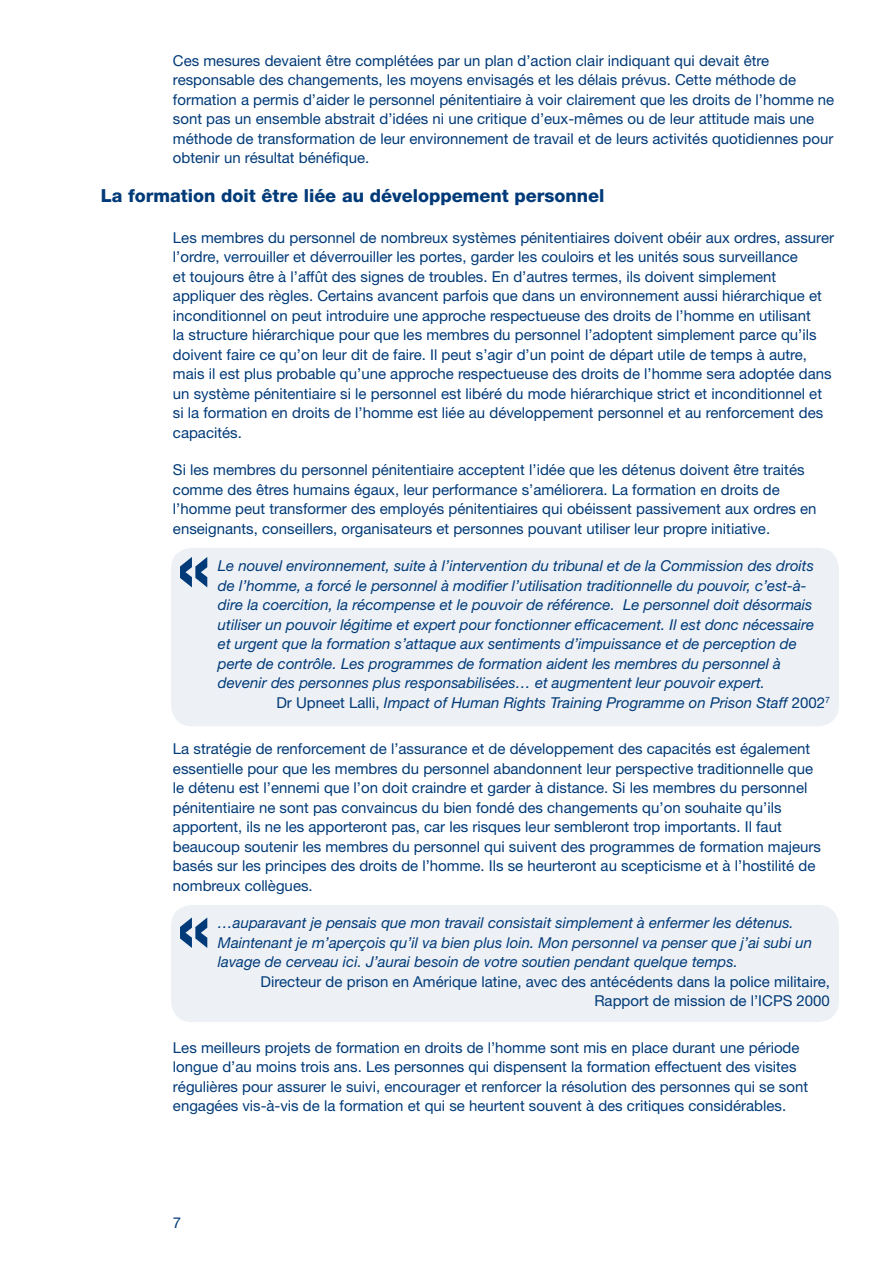
<style>
.page{position:relative;width:893px;height:1263px;background:#fff}
.page>*{position:absolute;margin:0;border:0;box-sizing:border-box;transform-origin:0 0}
.t1{font:800 18px "Helvetica Neue";color:#003a78}
.t2{font:15px/19.5px "Helvetica Neue";color:#003a78}
.t3{font:italic 15px/19.5px "Helvetica Neue";color:#003a78}
.s1{font-style:normal}
</style>
<div class="page">
<div style="left:171px;top:548px;width:668px;height:178px;background:#edf1f6;border-radius:21px"></div>
<div style="left:171px;top:905px;width:668px;height:117px;background:#edf1f6;border-radius:21px"></div>
<svg style="left:180px;top:557px;width:27px;height:30px"></svg>
<svg style="left:180px;top:917px;width:27px;height:31px"></svg>
<p class="t2" style="left:173px;top:51px;width:663px">Ces mesures devaient être complétées par un plan d’action clair indiquant qui devait être responsable des changements, les moyens envisagés et les délais prévus. Cette méthode de formation a permis d’aider le personnel pénitentiaire à voir clairement que les droits de l’homme ne sont pas un ensemble abstrait d’idées ni une critique d’eux-mêmes ou de leur attitude mais une méthode de transformation de leur environnement de travail et de leurs activités quotidiennes pour obtenir un résultat bénéfique.</p>
<p class="t1" style="left:101px;top:185px;width:505px">La formation doit être liée au développement personnel</p>
<p class="t2" style="left:173px;top:228px;width:663px">Les membres du personnel de nombreux systèmes pénitentiaires doivent obéir aux ordres, assurer l’ordre, verrouiller et déverrouiller les portes, garder les couloirs et les unités sous surveillance<br>et toujours être à l’affût des signes de troubles. En d’autres termes, ils doivent simplement appliquer des règles. Certains avancent parfois que dans un environnement aussi hiérarchique et inconditionnel on peut introduire une approche respectueuse des droits de l’homme en utilisant<br>la structure hiérarchique pour que les membres du personnel l’adoptent simplement parce qu’ils doivent faire ce qu’on leur dit de faire. Il peut s’agir d’un point de départ utile de temps à autre, mais il est plus probable qu’une approche respectueuse des droits de l’homme sera adoptée dans un système pénitentiaire si le personnel est libéré du mode hiérarchique strict et inconditionnel et si la formation en droits de l’homme est liée au développement personnel et au renforcement des capacités.</p>
<p class="t2" style="left:173px;top:460px;width:645px">Si les membres du personnel pénitentiaire acceptent l’idée que les détenus doivent être traités comme des êtres humains égaux, leur performance s’améliorera. La formation en droits de l’homme peut transformer des employés pénitentiaires qui obéissent passivement aux ordres en enseignants, conseillers, organisateurs et personnes pouvant utiliser leur propre initiative.</p>
<p class="t3" style="left:218px;top:556px;width:598px">Le nouvel environnement, suite à l’intervention du tribunal et de la Commission des droits de l’homme, a forcé le personnel à modifier l’utilisation traditionnelle du pouvoir, c’est-à&shy;dire la coercition, la récompense et le pouvoir de référence. Le personnel doit désormais utiliser un pouvoir légitime et expert pour fonctionner efficacement. Il est donc nécessaire et urgent que la formation s’attaque aux sentiments d’impuissance et de perception de perte de contrôle. Les programmes de formation aident les membres du personnel à devenir des personnes plus responsabilisées… et augmentent leur pouvoir expert.</p>
<p class="t3" style="left:276px;top:692px;width:554px"><span class="s1">Dr Upneet Lalli,</span> Impact of Human Rights Training Programme on Prison Staff <span class="s1">2 002</span><sup>7</sup></p>
<p class="t2" style="left:173px;top:739px;width:649px">La stratégie de renforcement de l’assurance et de développement des capacités est également essentielle pour que les membres du personnel abandonnent leur perspective traditionnelle que le détenu est l’ennemi que l’on doit craindre et garder à distance. Si les membres du personnel pénitentiaire ne sont pas convaincus du bien fondé des changements qu’on souhaite qu’ils apportent, ils ne les apporteront pas, car les risques leur sembleront trop importants. Il faut beaucoup soutenir les membres du personnel qui suivent des programmes de formation majeurs basés sur les principes des droits de l’homme. Ils se heurteront au scepticisme et à l’hostilité de nombreux collègues.</p>
<p class="t3" style="left:218px;top:913px;width:596px">…auparavant je pensais que mon travail consistait simplement à enfermer les détenus.<br>Maintenant je m’aperçois qu’il va bien plus loin. Mon personnel va penser que j’ai subi un lavage de cerveau ici. J’aurai besoin de votre soutien pendant quelque temps.</p>
<p class="t2" style="left:261px;top:972px;width:571px;text-align:right">Directeur de prison en Amérique latine, avec des antécédents dans la police militaire,<br>Rapport de mission de l’ICPS 2000</p>
<p class="t2" style="left:173px;top:1038px;width:637px">Les meilleurs projets de formation en droits de l’homme sont mis en place durant une période longue d’au moins trois ans. Les personnes qui dispensent la formation effectuent des visites régulières pour assurer le suivi, encourager et renforcer la résolution des personnes qui se sont engagées vis-à-vis de la formation et qui se heurtent souvent à des critiques considérables.</p>
</div>
